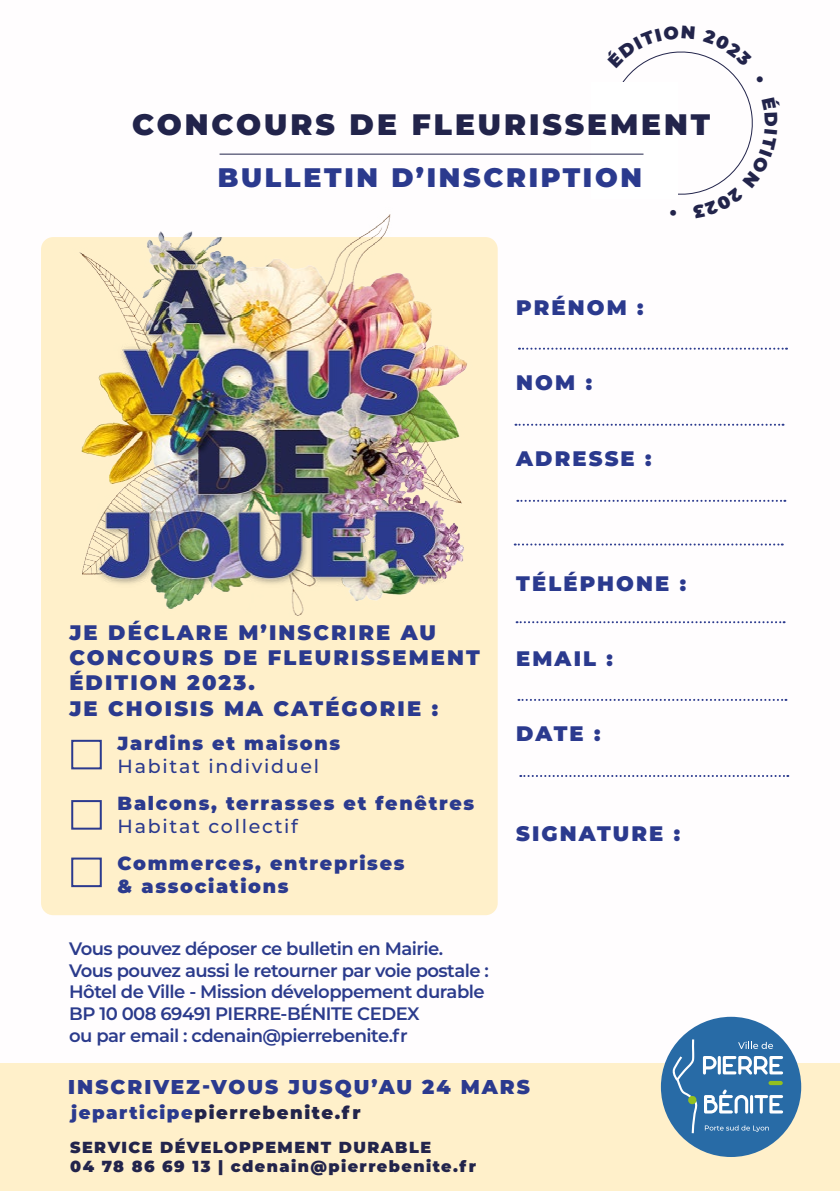
<style>
.page{position:relative;width:840px;height:1191px;background:#fff}
.page>*{position:absolute;margin:0;border:0;box-sizing:border-box;transform-origin:0 0}
.t1{font:900 29.6px "Montserrat";letter-spacing:.1em;color:#22244b}
.t2{font:900 26.8px "Montserrat";letter-spacing:.1em;color:#2b3a8e}
.t3{font:900 21px/25.2px "Montserrat";letter-spacing:.1em;color:#2b3a8e}
.t4{font:900 20px "Montserrat";letter-spacing:.1em;color:#2b3a8e}
.t5{font:900 19px/23px "Montserrat";letter-spacing:.09em;color:#2b3a8e}
.t6{font:500 19px "Montserrat";letter-spacing:.09em;color:#2b3a8e}
.t7{font:600 18px/21.6px "Montserrat";letter-spacing:-.03em;color:#2b3b8c}
.t8{font:900 18px "Montserrat";letter-spacing:.09em;color:#22244b}
.t9{font:900 16px/19.2px "Montserrat";letter-spacing:.09em;color:#22244b}
.s1{color:#2b3a8e}
</style>
<div class="page">
<div style="left:41px;top:237px;width:456px;height:678px;background:#fff0ca;border-radius:12px"></div>
<hr style="left:219px;top:154px;width:424px;height:1px;background:#22244b">
<div style="left:0;top:1063px;width:839px;height:128px;background:#fff0ca"></div>
<div style="left:71px;top:857px;width:31px;height:30px;border:2px solid #2b3a8e"></div>
<div style="left:71px;top:800px;width:31px;height:29px;border:2px solid #2b3a8e"></div>
<div style="left:71px;top:740px;width:31px;height:29px;border:2px solid #2b3a8e"></div>
<svg style="left:518px;top:348px;width:268px;height:2px"></svg>
<svg style="left:515px;top:424px;width:268px;height:2px"></svg>
<svg style="left:516px;top:621px;width:268px;height:2px"></svg>
<svg style="left:518px;top:699px;width:268px;height:2px"></svg>
<svg style="left:520px;top:775px;width:267px;height:2px"></svg>
<svg style="left:517px;top:500px;width:268px;height:2px"></svg>
<svg style="left:514px;top:543px;width:268px;height:2px"></svg>
<img style="left:79px;top:214px;width:388px;height:402px">
<div style="left:660px;top:1016px;width:140px;height:141px;background:#286ba6;border-radius:50%"></div>
<svg style="left:672px;top:1039px;width:110px;height:94px"></svg>
<svg style="left:604px;top:51px;width:149px;height:144px"></svg>
<h1 class="t1" style="left:132px;top:102px;width:579px">CONCOURS DE FLEURISSEMENT</h1>
<h2 class="t2" style="left:218px;top:157px;width:425px">BULLETIN D’INSCRIPTION</h2>
<p class="t3" style="left:516px;top:294px;width:129px">PRÉNOM :</p>
<p class="t3" style="left:516px;top:369px;width:77px">NOM :</p>
<p class="t3" style="left:516px;top:444px;width:137px">ADRESSE :</p>
<p class="t3" style="left:69px;top:618px;width:412px">JE DÉCLARE M’INSCRIRE AU<br>CONCOURS DE FLEURISSEMENT<br>ÉDITION 2023.<br>JE CHOISIS MA CATÉGORIE :</p>
<p class="t5" style="left:118px;top:730px;width:224px">Jardins et maisons</p>
<p class="t6" style="left:118px;top:753px;width:203px">Habitat individuel</p>
<p class="t5" style="left:118px;top:790px;width:358px">Balcons, terrasses et fenêtres</p>
<p class="t6" style="left:118px;top:813px;width:182px">Habitat collectif</p>
<p class="t5" style="left:118px;top:850px;width:288px">Commerces, entreprises &amp; associations</p>
<p class="t7" style="left:69px;top:937px;width:421px">Vous pouvez déposer ce bulletin en Mairie.<br>Vous pouvez aussi le retourner par voie postale :<br>Hôtel de Ville - Mission développement durable BP 10 008 69491 PIERRE-BÉNITE CEDEX<br>ou par email : cdenain@pierrebenite.fr</p>
<p class="t3" style="left:516px;top:569px;width:171px">TÉLÉPHONE :</p>
<p class="t3" style="left:516px;top:645px;width:98px">EMAIL :</p>
<p class="t3" style="left:516px;top:720px;width:86px">DATE :</p>
<p class="t3" style="left:516px;top:819px;width:165px">SIGNATURE :</p>
<p class="t4" style="left:68px;top:1071px;width:463px">INSCRIVEZ-VOUS JUSQU’AU 24 MARS</p>
<p class="t8" style="left:71px;top:1099px;width:291px"><span class="s1">jeparticipe</span>pierrebenite.fr</p>
<p class="t9" style="left:70px;top:1136px;width:407px">SERVICE DÉVELOPPEMENT DURABLE<br>04 78 86 69 13 | cdenain@pierrebenite.fr</p>
</div>
